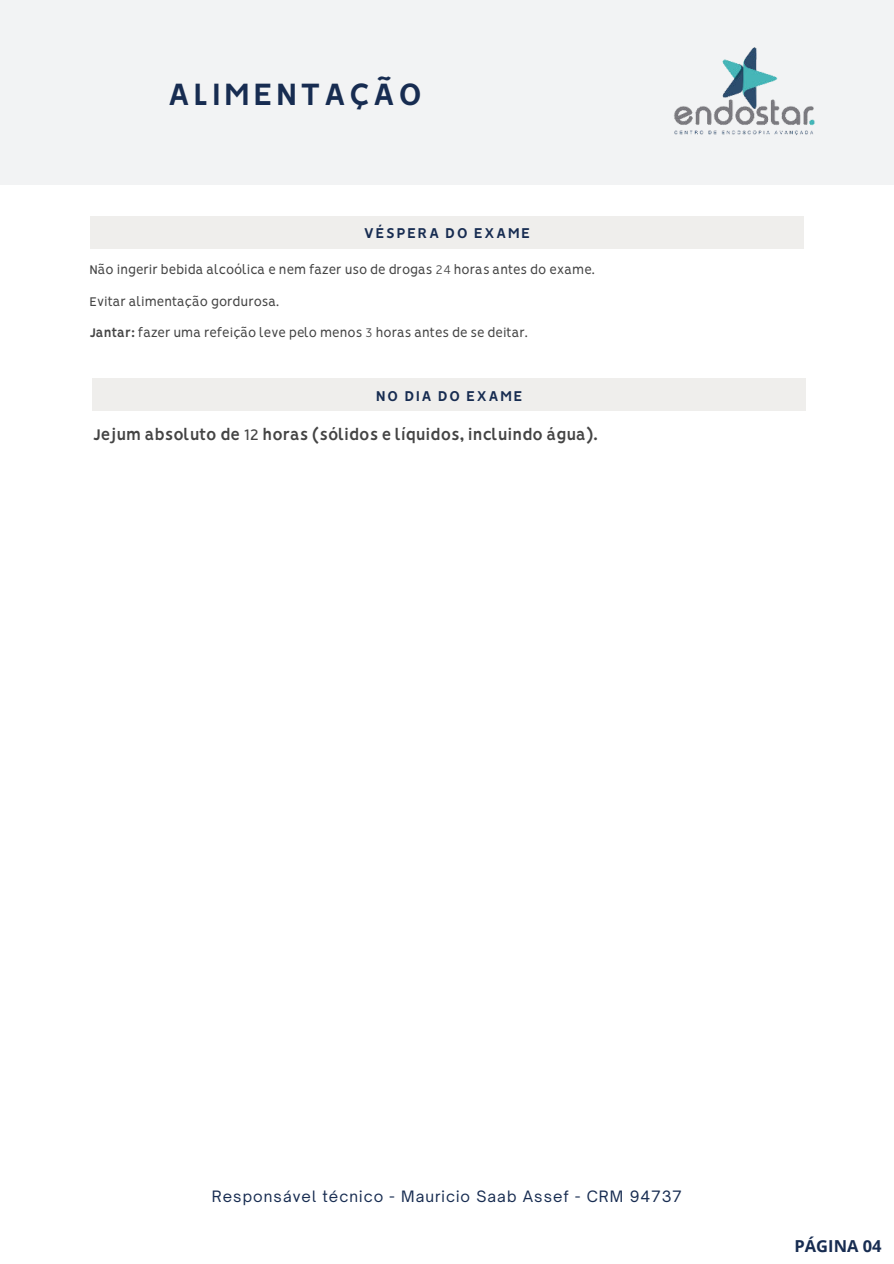
<style>
.page{position:relative;width:894px;height:1264px;background:#fff}
.page>*{position:absolute;margin:0;border:0;box-sizing:border-box;transform-origin:0 0}
.t1{font:39px "RTL Sondos Bold";letter-spacing:.07em;color:#172c51}
.t2{font:19.5px "RTL Sondos Bold";color:#444}
.t3{font:18px "RTL Sondos Bold";letter-spacing:.07em;color:#172c51}
.t4{font:700 16.5px "Open Sans";color:#172c51}
.t5{font:15.75px/31.5px "RTL Sondos Regular";color:#444}
.t6{font:15px "Open Sauce One";letter-spacing:.07em;color:#172c51}
.s1{font-family:"RTL Sondos Bold"}
</style>
<div class="page">
<div style="left:0;top:0;width:893px;height:184px;background:#f2f3f4"></div>
<img style="left:674px;top:47px;width:141px;height:88px">
<div style="left:93px;top:378px;width:712px;height:32px;background:#efeeec"></div>
<div style="left:90px;top:216px;width:713px;height:32px;background:#efeeec"></div>
<h1 class="t1" style="left:168px;top:74px;width:256px">ALIMENTAÇÃO</h1>
<p class="t3" style="left:364px;top:224px;width:168px">VÉSPERA DO EXAME</p>
<p class="t5" style="left:89px;top:255px;width:507px">Não ingerir bebida alcoólica e nem fazer uso de drogas 24 horas antes do exame.<br>Evitar alimentação gordurosa.<br><span class="s1">Jantar:</span> fazer uma refeição leve pelo menos 3 horas antes de se deitar.</p>
<p class="t3" style="left:376px;top:386px;width:148px">NO DIA DO EXAME</p>
<p class="t2" style="left:93px;top:424px;width:506px">Jejum absoluto de 12 horas (sólidos e líquidos, incluindo água).</p>
<p class="t6" style="left:212px;top:1186px;width:471px">Responsável técnico - Mauricio Saab Assef - CRM 94737</p>
<p class="t4" style="left:794px;top:1234px;width:89px">PÁGINA 04</p>
</div>
